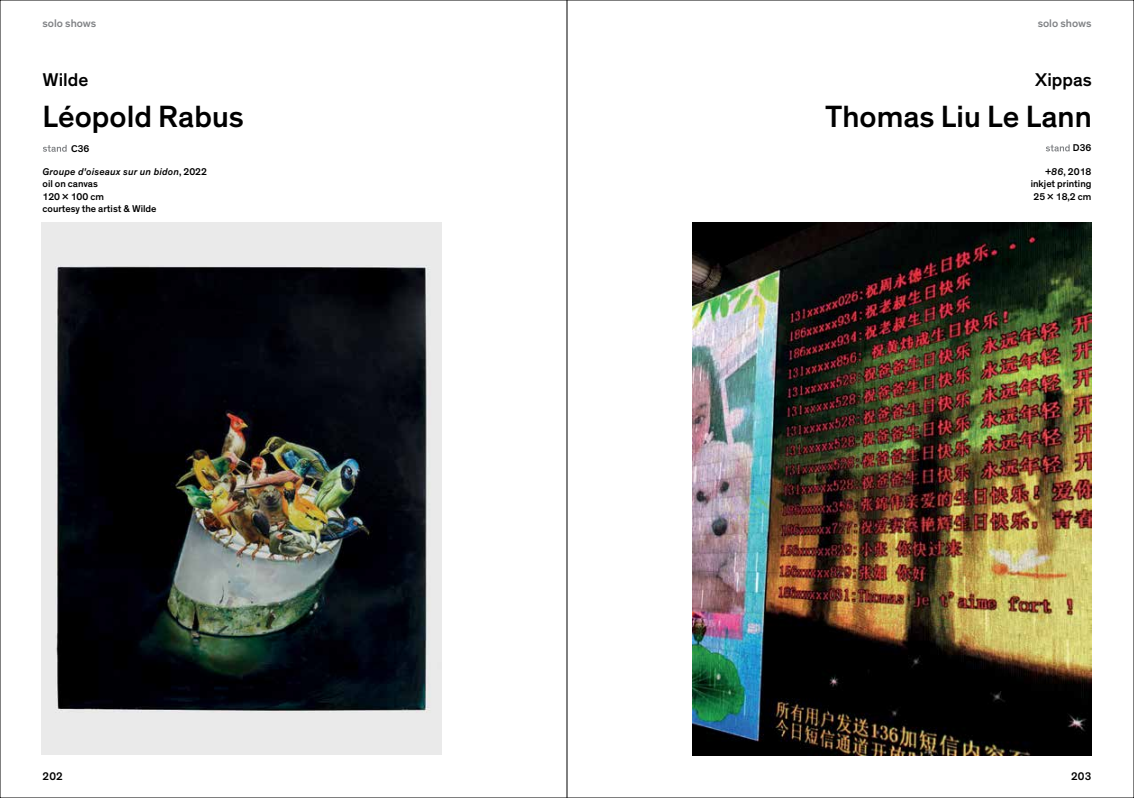
<style>
.page{position:relative;width:1134px;height:798px;background:#fff}
.page>*{position:absolute;margin:0;border:0;box-sizing:border-box;transform-origin:0 0}
.t1{font:500 31.25px "Theinhardt";color:#000}
.t2{font:500 18.75px "Theinhardt";color:#000}
.t3{font:500 11.25px "Theinhardt";color:#808285}
.t4{font:500 11.25px "Theinhardt";color:#000}
.t5{font:500 10px/12.5px "Theinhardt";color:#000;text-align:justify}
.s1{font-style:italic}
</style>
<div class="page">
<img style="left:692px;top:223px;width:399px;height:532px">
<svg style="left:1046px;top:144px;width:24px;height:7px"></svg>
<img style="left:42px;top:223px;width:399px;height:531px">
<svg style="left:43px;top:145px;width:24px;height:7px"></svg>
<hr style="left:567px;top:0;width:1px;height:797px;background:#000">
<p class="t3" style="left:43px;top:16px;width:55px">solo shows</p>
<p class="t3" style="left:1038px;top:16px;width:55px">solo shows</p>
<h2 class="t2" style="left:43px;top:68px;width:47px">Wilde</h2>
<h1 class="t1" style="left:43px;top:98px;width:203px">Léopold Rabus</h1>
<p class="t5" style="left:43px;top:165px;width:166px;text-align:left"><span class="s1">Groupe d'oiseaux sur un bidon</span>, 2022 oil on canvas<br>120 x 100 cm<br>courtesy the artist &amp; Wilde</p>
<p class="t5" style="left:71px;top:142px;width:20px">C36</p>
<h2 class="t2" style="left:1035px;top:68px;width:58px">Xippas</h2>
<h1 class="t1" style="left:825px;top:98px;width:268px">Thomas Liu Le Lann</h1>
<p class="t5" style="left:1073px;top:142px;width:20px">D36</p>
<p class="t5" style="left:1031px;top:165px;width:62px;text-indent:14px"><span class="s1">+86</span>, 2018 inkjet printing 25 x 18,2 cm</p>
<p class="t4" style="left:43px;top:769px;width:22px">202</p>
<p class="t4" style="left:1071px;top:769px;width:22px">203</p>
</div>
